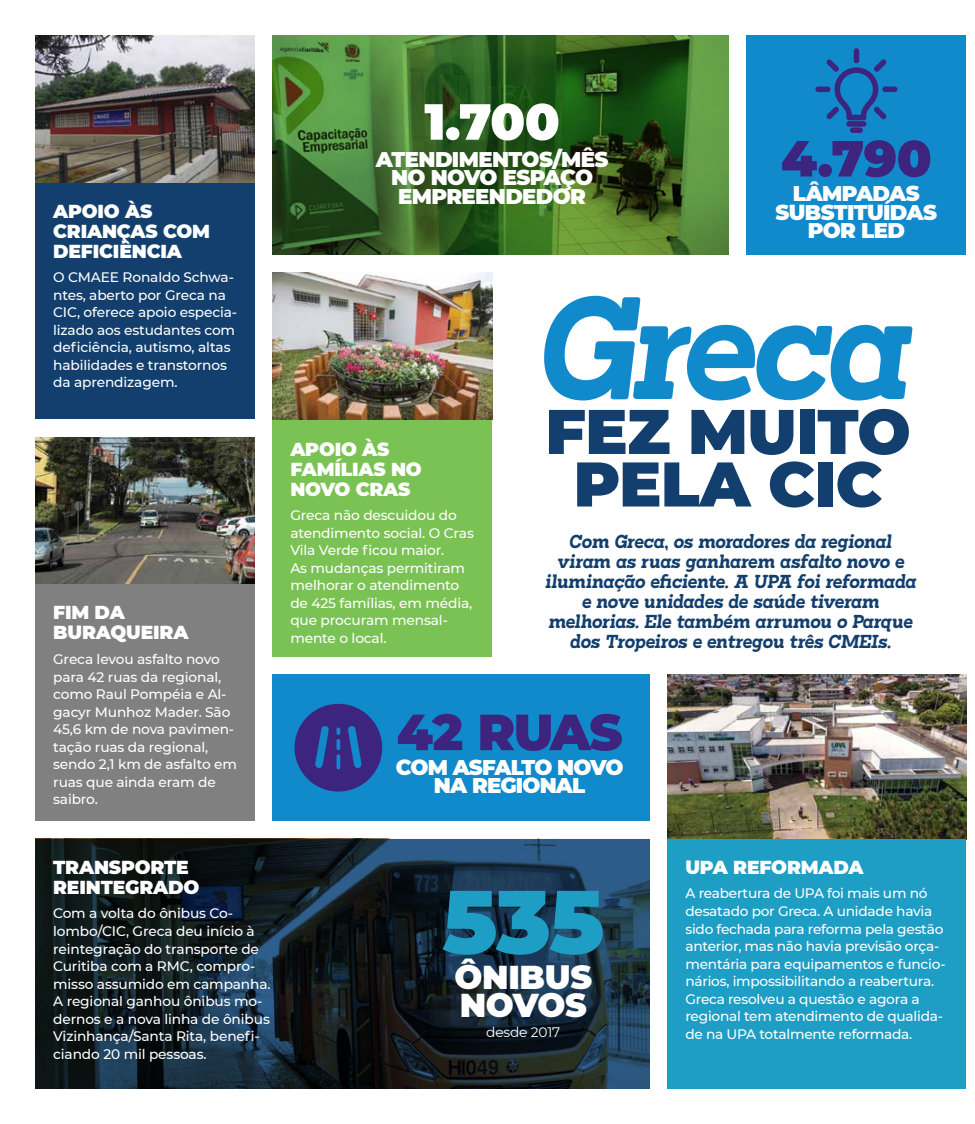
<style>
.page{position:relative;width:975px;height:1124px;background:#fff}
.page>*{position:absolute;margin:0;border:0;box-sizing:border-box;transform-origin:0 0}
.t1{font:italic 700 145.38px "Arbour Soft";letter-spacing:-.04em;color:#118acb}
.t2{font:900 89.25px "Montserrat";color:#1e9dc5}
.t3{font:900 62.88px/52.5px "Montserrat";letter-spacing:-.01em;color:#123f6d;text-align:center}
.t4{font:900 50.75px "Montserrat";letter-spacing:-.02em;color:#3d257f}
.t5{font:900 50.75px "Montserrat";color:#fff}
.t6{font:900 33px/28.2px "Montserrat";letter-spacing:-.01em;color:#fff}
.t7{font:900 21.25px/18.8px "Montserrat";letter-spacing:-.03em;color:#fff;text-align:center}
.t8{font:italic 700 18.75px/20px "Arbour Soft";letter-spacing:-.02em;color:#123f6d;text-align:center}
.t9{font:900 18.75px/20px "Montserrat";letter-spacing:-.01em;color:#fff}
.t10{font:500 13.75px/17.5px "Montserrat";letter-spacing:-.01em;color:#fff}
.t11{font:13.75px "Montserrat";letter-spacing:-.01em;color:#fff}
</style>
<div class="page">
<svg style="left:35px;top:838px;width:615px;height:250px;background:#152632"></svg>
<svg style="left:272px;top:35px;width:457px;height:219px;background:#396827"></svg>
<div style="left:272px;top:272px;width:220px;height:384px;background:#7bc255"></div>
<img style="left:272px;top:272px;width:220px;height:147px">
<img style="left:667px;top:674px;width:299px;height:164px">
<div style="left:746px;top:35px;width:219px;height:220px;background:#118acb"></div>
<div style="left:846px;top:121px;width:20px;height:6px;background:#3d257f;border-radius:3px"></div>
<div style="left:849px;top:127px;width:13px;height:6px;background:#3d257f;border-radius:3px"></div>
<div style="left:882px;top:86px;width:15px;height:6px;background:#3d257f;border-radius:3px"></div>
<div style="left:815px;top:86px;width:15px;height:6px;background:#3d257f;border-radius:3px"></div>
<div style="left:853px;top:48px;width:6px;height:15px;background:#3d257f;border-radius:3px"></div>
<svg style="left:826px;top:59px;width:60px;height:61px"></svg>
<div style="left:667px;top:838px;width:299px;height:250px;background:#1e9dc5"></div>
<div style="left:35px;top:35px;width:220px;height:384px;background:#123f6d"></div>
<div style="left:272px;top:674px;width:378px;height:147px;background:#118acb"></div>
<div style="left:294px;top:703px;width:88px;height:88px;background:#3d257f;border-radius:50%"></div>
<svg style="left:315px;top:726px;width:47px;height:44px"></svg>
<svg style="left:336px;top:756px;width:4px;height:11px"></svg>
<div style="left:35px;top:437px;width:220px;height:384px;background:#808080"></div>
<img style="left:35px;top:437px;width:220px;height:146px">
<img style="left:35px;top:35px;width:220px;height:147px">
<h3 class="t9" style="left:53px;top:200px;width:158px">APOIO ÀS<br>CRIANÇAS COM<br>DEFICIÊNCIA</h3>
<p class="t10" style="left:53px;top:268px;width:185px">O CMAEE Ronaldo Schwa&shy;ntes, aberto por Greca na<br>CIC, oferece apoio especia&shy;lizado aos estudantes com deficiência, autismo, altas habilidades e transtornos da aprendizagem.</p>
<h3 class="t9" style="left:53px;top:601px;width:137px">FIM DA<br>BURAQUEIRA</h3>
<p class="t10" style="left:53px;top:649px;width:185px">Greca levou asfalto novo para 42 ruas da regional, como Raul Pompéia e Al&shy;gacyr Munhoz Mader. São<br>45,6 km de nova pavimen&shy;tação ruas da regional, sendo 2,1 km de asfalto em ruas que ainda eram de saibro.</p>
<h3 class="t5" style="left:424px;top:83px;width:137px">1.700</h3>
<h3 class="t7" style="left:376px;top:148px;width:234px">ATENDIMENTOS/MÊS<br>NO NOVO ESPAÇO<br>EMPREENDEDOR</h3>
<h3 class="t4" style="left:780px;top:120px;width:152px">4.790</h3>
<h3 class="t7" style="left:775px;top:183px;width:163px">LÂMPADAS<br>SUBSTITUÍDAS<br>POR LED</h3>
<h3 class="t9" style="left:290px;top:438px;width:133px">APOIO ÀS<br>FAMÍLIAS NO<br>NOVO CRAS</h3>
<p class="t10" style="left:290px;top:506px;width:185px">Greca não descuidou do atendimento social. O Cras<br>Vila Verde ficou maior.<br>As mudanças permitiram melhorar o atendimento de 425 famílias, em média, que procuram mensal&shy;mente o local.</p>
<h1 class="t1" style="left:539px;top:253px;width:375px">Greca</h1>
<h3 class="t3" style="left:545px;top:401px;width:367px">FEZ MUITO<br>PELA CIC</h3>
<h3 class="t8" style="left:545px;top:531px;width:373px">Com Greca, os moradores da regional viram as ruas ganharem asfalto novo e iluminação eficiente. A UPA foi reformada e nove unidades de saúde tiveram melhorias. Ele também arrumou o Parque dos Tropeiros e entregou três CMEIs.</h3>
<h3 class="t4" style="left:396px;top:694px;width:227px">42 RUAS</h3>
<h3 class="t7" style="left:396px;top:756px;width:229px">COM ASFALTO NOVO<br>NA REGIONAL</h3>
<h3 class="t9" style="left:53px;top:855px;width:148px">TRANSPORTE<br>REINTEGRADO</h3>
<p class="t10" style="left:53px;top:904px;width:219px">Com a volta do ônibus Co&shy;lombo/CIC, Greca deu início à reintegração do transporte de<br>Curitiba com a RMC, compro&shy;misso assumido em campanha.<br>A regional ganhou ônibus mo&shy;dernos e a nova linha de ônibus<br>Vizinhança/Santa Rita, benefi&shy;ciando 20 mil pessoas.</p>
<h2 class="t2" style="left:442px;top:854px;width:164px">535</h2>
<h3 class="t6" style="left:454px;top:960px;width:139px">ÔNIBUS<br>NOVOS</h3>
<p class="t11" style="left:486px;top:1022px;width:76px">desde 2017</p>
<h3 class="t9" style="left:685px;top:855px;width:180px">UPA REFORMADA</h3>
<p class="t10" style="left:685px;top:884px;width:262px">A reabertura de UPA foi mais um nó desatado por Greca. A unidade havia sido fechada para reforma pela gestão anterior, mas não havia previsão orça&shy;mentária para equipamentos e funcio&shy;nários, impossibilitando a reabertura.<br>Greca resolveu a questão e agora a regional tem atendimento de qualida&shy;de na UPA totalmente reformada.</p>
</div>
